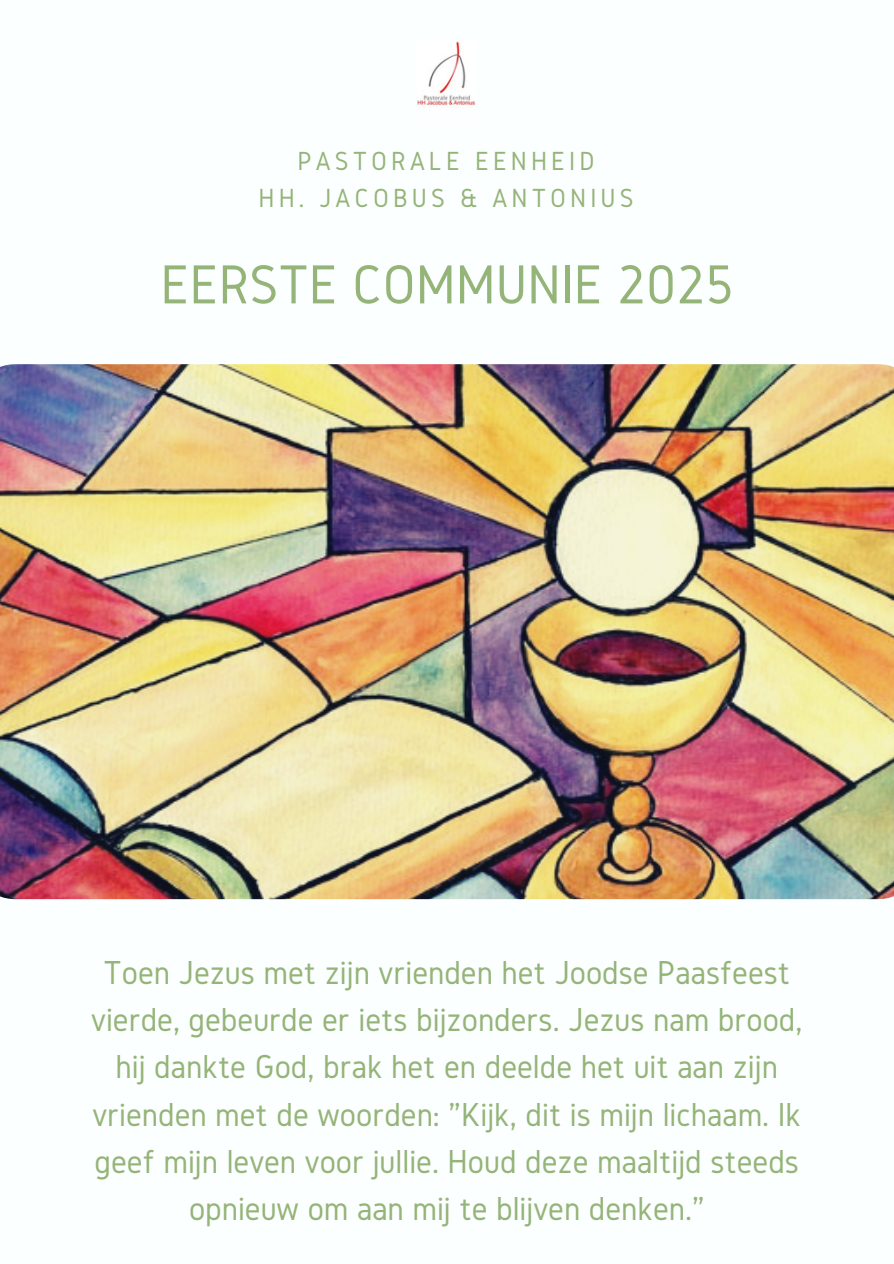
<style>
.page{position:relative;width:894px;height:1264px;background:#fff}
.page>*{position:absolute;margin:0;border:0;box-sizing:border-box;transform-origin:0 0}
.t1{font:57px "Gidole";color:#95b478}
.t2{font:34.5px/47.2px "Gidole";color:#95b478;text-align:center}
.t3{font:27.3px "Gidole";letter-spacing:.15em;color:#95b478}
</style>
<div class="page">
<img style="left:417px;top:41px;width:57px;height:65px">
<img style="left:0;top:364px;width:893px;height:535px">
<p class="t3" style="left:297px;top:146px;width:299px">PASTORALE EENHEID</p>
<p class="t3" style="left:258px;top:183px;width:376px">HH. JACOBUS &amp; ANTONIUS</p>
<h1 class="t1" style="left:160px;top:253px;width:574px">EERSTE COMMUNIE 2025</h1>
<p class="t2" style="left:91px;top:948px;width:712px">Toen Jezus met zijn vrienden het Joodse Paasfeest vierde, gebeurde er iets bijzonders. Jezus nam brood, hij dankte God, brak het en deelde het uit aan zijn vrienden met de woorden: "Kijk, dit is mijn lichaam. Ik geef mijn leven voor jullie. Houd deze maaltijd steeds opnieuw om aan mij te blijven denken."</p>
</div>
